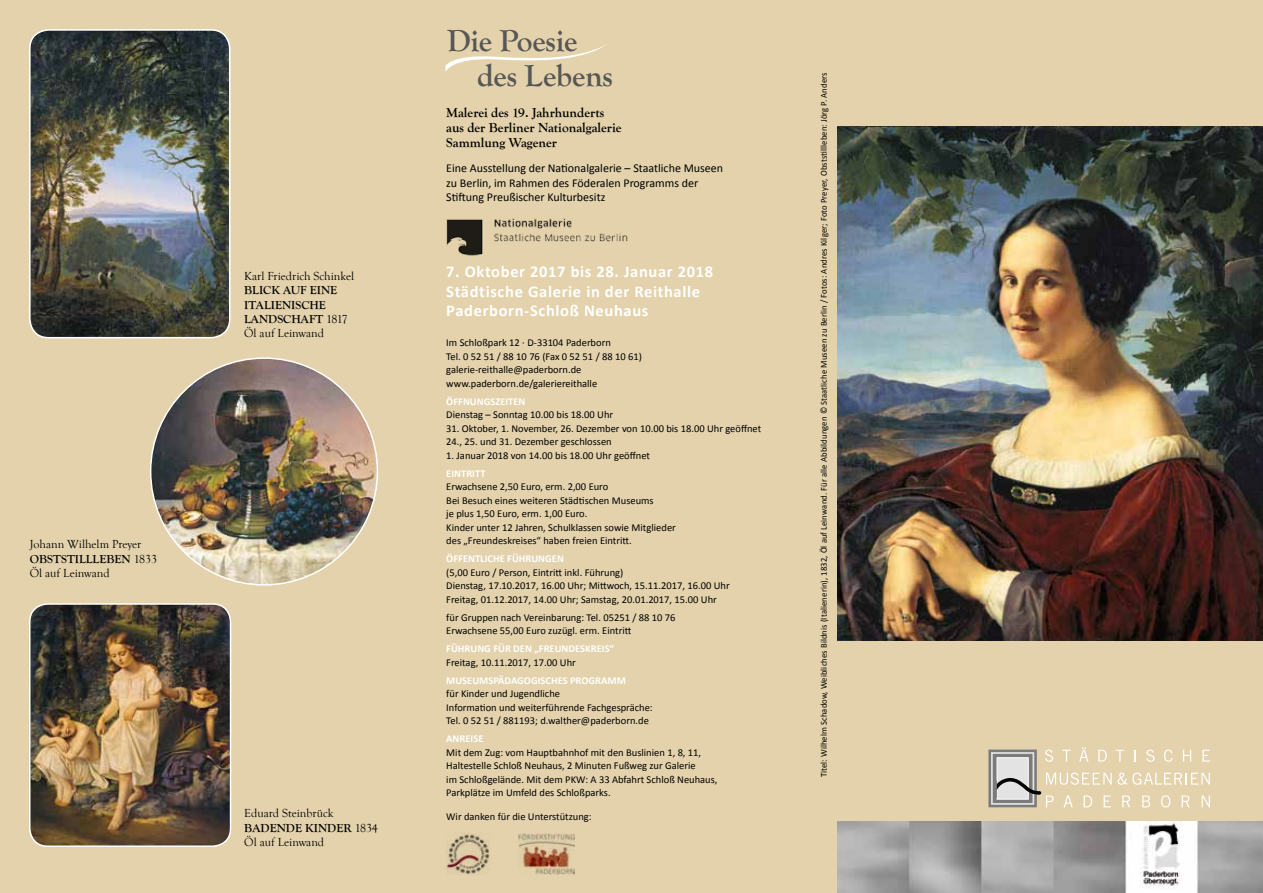
<style>
.page{position:relative;width:1263px;height:893px;background:#e3d2ac}
.page>*{position:absolute;margin:0;border:0;box-sizing:border-box;transform-origin:0 0}
.t1{font:700 31.5px/35px "Goudy Old Style T";letter-spacing:-.01em;color:#575756}
.t2{font:700 16.5px/19.5px "Calibri";letter-spacing:.04em;color:#fff}
.t3{font:700 13.5px/15px "Goudy Old Style T";color:#000}
.t4{font:12px/14.4px "Calibri";color:#000}
.t5{font:12px/14.4px "Goudy Old Style T";color:#000}
.t6{font:700 12px/14.4px "Goudy Old Style T";color:#000}
.t7{font:10.5px/13.5px "Calibri";color:#000}
.t8{font:700 10.5px "Calibri";color:#fff}
.t9{font:9px "Calibri";letter-spacing:.01em;color:#000;scale:.96 1}
.s1{font-weight:700}
.s2{font-weight:400}
</style>
<div class="page">
<div style="left:988px;top:750px;width:49px;height:57px;border:7px solid #7c7b7b"></div>
<div style="left:997px;top:758px;width:31px;height:41px;background:#e3e3e3;border:1px solid #fff"></div>
<div style="left:991px;top:752px;width:43px;height:53px;border:2px solid #e3e3e3"></div>
<svg style="left:1045px;top:750px;width:8px;height:12px"></svg>
<svg style="left:1062px;top:750px;width:9px;height:12px"></svg>
<svg style="left:1079px;top:747px;width:9px;height:15px"></svg>
<svg style="left:1098px;top:750px;width:9px;height:12px"></svg>
<svg style="left:1116px;top:750px;width:8px;height:12px"></svg>
<svg style="left:1134px;top:750px;width:2px;height:12px"></svg>
<svg style="left:1146px;top:750px;width:8px;height:12px"></svg>
<svg style="left:1164px;top:750px;width:9px;height:12px"></svg>
<svg style="left:1183px;top:750px;width:8px;height:12px"></svg>
<svg style="left:1202px;top:750px;width:8px;height:12px"></svg>
<svg style="left:992px;top:772px;width:218px;height:36px"></svg>
<img style="left:838px;top:822px;width:425px;height:71px">
<img style="left:446px;top:834px;width:44px;height:40px">
<img style="left:838px;top:126px;width:425px;height:514px">
<svg style="left:445px;top:44px;width:163px;height:28px"></svg>
<img style="left:30px;top:604px;width:201px;height:242px">
<div style="left:29px;top:603px;width:202px;height:244px;border:2px solid #fff;border-radius:18px"></div>
<img style="left:32px;top:32px;width:196px;height:306px">
<div style="left:29px;top:29px;width:202px;height:309px;border:2px solid #fff;border-radius:19px"></div>
<img style="left:151px;top:358px;width:226px;height:227px;border-radius:113px">
<img style="left:446px;top:218px;width:182px;height:38px">
<img style="left:518px;top:833px;width:57px;height:41px">
<p class="t5" style="left:30px;top:537px;width:129px">Johann Wilhelm Preyer<br><span class="s1">OBSTSTILLLEBEN</span> 1833<br>Öl auf Leinwand</p>
<p class="t5" style="left:244px;top:269px;width:112px">Karl Friedrich Schinkel</p>
<p class="t6" style="left:244px;top:283px;width:105px">BLICK AUF EINE<br>ITALIENISCHE<br>LANDSCHAFT <span class="s2">1817<br>Öl auf Leinwand</span></p>
<p class="t5" style="left:244px;top:806px;width:135px">Eduard Steinbrück<br><span class="s1">BADENDE KINDER</span> 1834<br>Öl auf Leinwand</p>
<h1 class="t1" style="left:477px;top:24px;width:137px;text-indent:-30px">Die Poesie des Lebens</h1>
<p class="t3" style="left:446px;top:106px;width:177px">Malerei des 19. Jahrhunderts aus der Berliner Nationalgalerie<br>Sammlung Wagener</p>
<p class="t4" style="left:446px;top:161px;width:278px">Eine Ausstellung der Nationalgalerie – Staatliche Museen zu Berlin, im Rahmen des Föderalen Programms der<br>Stiftung Preußischer Kulturbesitz</p>
<h2 class="t2" style="left:446px;top:262px;width:268px">7. Oktober 2017 bis 28. Januar 2018<br>Städtische Galerie in der Reithalle<br>Paderborn-Schloß Neuhaus</h2>
<p class="t7" style="left:446px;top:336px;width:197px">Im Schloßpark 12 · D-33104 Paderborn<br>Tel. 0 52 51 / 88 10 76 (Fax 0 52 51 / 88 10 61) galerie-reithalle@paderborn.de www.paderborn.de/galeriereithalle</p>
<p class="t8" style="left:446px;top:394px;width:81px">ÖFFNUNGSZEITEN</p>
<p class="t7" style="left:446px;top:408px;width:168px">Dienstag – Sonntag 10.00 bis 18.00 Uhr</p>
<p class="t7" style="left:446px;top:421px;width:317px">31. Oktober, 1. November, 26. Dezember von 10.00 bis 18.00 Uhr geöffnet<br>24., 25. und 31. Dezember geschlossen</p>
<p class="t7" style="left:446px;top:448px;width:205px">1. Januar 2018 von 14.00 bis 18.00 Uhr geöffnet</p>
<p class="t8" style="left:446px;top:466px;width:41px">EINTRITT</p>
<p class="t7" style="left:446px;top:480px;width:231px">Erwachsene 2,50 Euro, erm. 2,00 Euro<br>Bei Besuch eines weiteren Städtischen Museums<br>je plus 1,50 Euro, erm. 1,00 Euro.<br>Kinder unter 12 Jahren, Schulklassen sowie Mitglieder des „Freundeskreises“ haben freien Eintritt.</p>
<p class="t8" style="left:446px;top:552px;width:119px">ÖFFENTLICHE FÜHRUNGEN</p>
<p class="t7" style="left:446px;top:565px;width:285px">(5,00 Euro / Person, Eintritt inkl. Führung)<br>Dienstag, 17.10.2017, 16.00 Uhr; Mittwoch, 15.11.2017, 16.00 Uhr<br>Freitag, 01.12.2017, 14.00 Uhr; Samstag, 20.01.2017, 15.00 Uhr</p>
<p class="t7" style="left:446px;top:610px;width:231px">für Gruppen nach Vereinbarung: Tel. 05251 / 88 10 76<br>Erwachsene 55,00 Euro zuzügl. erm. Eintritt</p>
<p class="t8" style="left:446px;top:642px;width:169px">FÜHRUNG FÜR DEN „FREUNDESKREIS“</p>
<p class="t7" style="left:446px;top:655px;width:131px">Freitag, 10.11.2017, 17.00 Uhr</p>
<p class="t8" style="left:446px;top:673px;width:181px">MUSEUMSPÄDAGOGISCHES PROGRAMM</p>
<p class="t7" style="left:446px;top:687px;width:208px">für Kinder und Jugendliche<br>Information und weiterführende Fachgespräche:<br>Tel. 0 52 51 / 881193; d.walther@paderborn.de</p>
<p class="t8" style="left:446px;top:732px;width:39px">ANREISE</p>
<p class="t7" style="left:446px;top:745px;width:273px">Mit dem Zug: vom Hauptbahnhof mit den Buslinien 1, 8, 11, Haltestelle Schloß Neuhaus, 2 Minuten Fußweg zur Galerie<br>im Schloßgelände. Mit dem PKW: A 33 Abfahrt Schloß Neuhaus, Parkplätze im Umfeld des Schloßparks.</p>
<p class="t7" style="left:446px;top:810px;width:147px">Wir danken für die Unterstützung:</p>
<p class="t9" style="left:818px;top:777px;width:736px;rotate:-90deg">Titel: Wilhelm Schadow, Weibliches Bildnis (Italienerin), 1832, Öl auf Leinwand. Für alle Abbildungen © Staatliche Museen zu Berlin / Fotos: Andres Kilger; Foto Preyer, Obststillleben: Jörg P. Anders</p>
</div>
